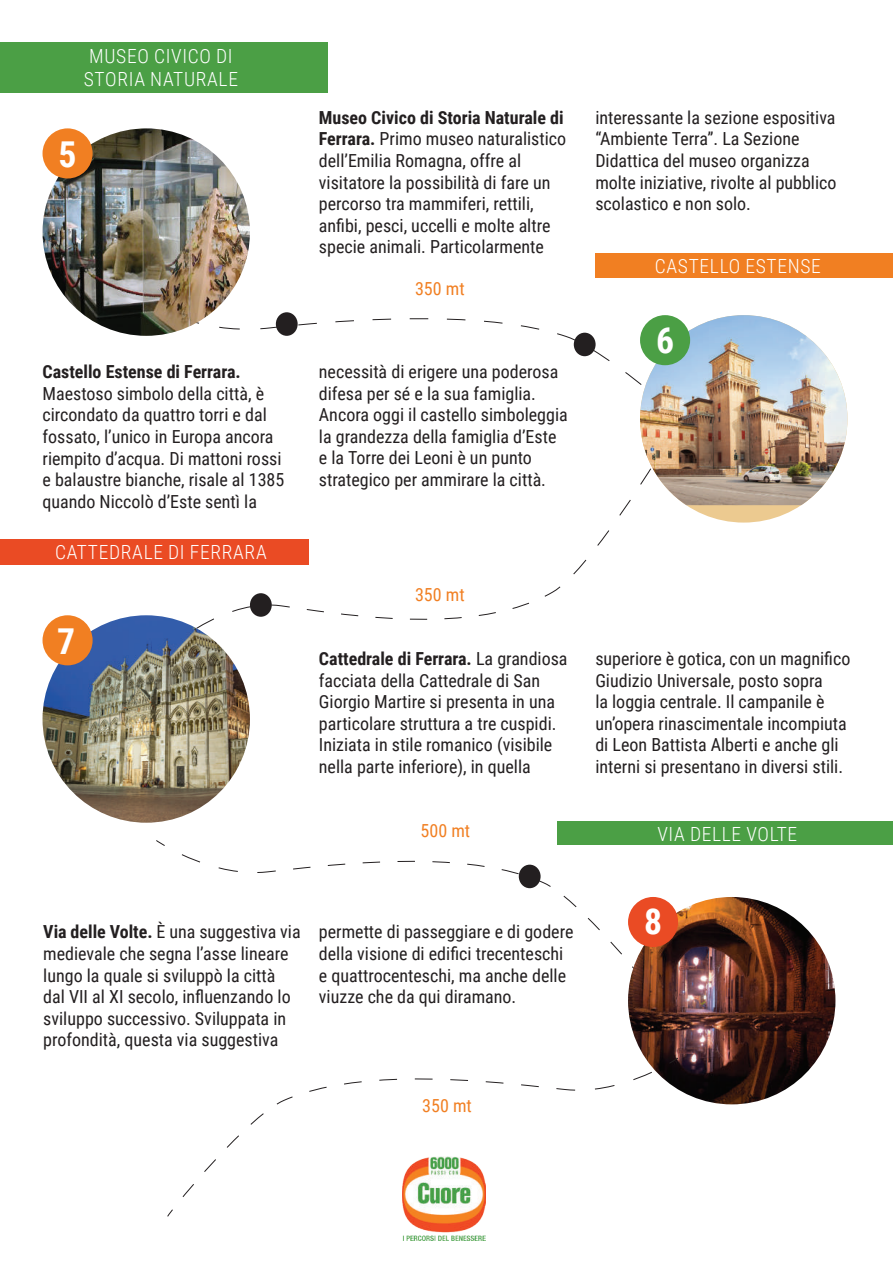
<style>
.page{position:relative;width:893px;height:1263px;background:#fff}
.page>*{position:absolute;margin:0;border:0;box-sizing:border-box;transform-origin:0 0}
.t1{font:700 35.7px "Roboto Condensed";color:#fff}
.t2{font:300 19.5px/23.4px "Roboto Condensed";letter-spacing:.035em;color:#fff}
.t3{font:18px/21.6px "Roboto Condensed";color:#231f20}
.t4{font:700 18px "Roboto Condensed";color:#231f20}
.t5{font:18px "Roboto Condensed";color:#f17f22}
.s1{font-weight:700}
</style>
<div class="page">
<svg style="left:173px;top:500px;width:458px;height:136px"></svg>
<svg style="left:157px;top:311px;width:483px;height:73px"></svg>
<svg style="left:156px;top:840px;width:503px;height:150px"></svg>
<img style="left:43px;top:128px;width:207px;height:208px;border-radius:104px">
<img style="left:43px;top:615px;width:207px;height:208px;border-radius:104px">
<div style="left:640px;top:315px;width:207px;height:208px;background:#ecca90;border-radius:50%"></div>
<img style="left:640px;top:315px;width:207px;height:190px">
<img style="left:628px;top:897px;width:207px;height:207px;border-radius:104px">
<div style="left:43px;top:128px;width:50px;height:50px;background:#f17f22;border-radius:50%"></div>
<div style="left:43px;top:615px;width:50px;height:50px;background:#f17f22;border-radius:50%"></div>
<div style="left:640px;top:315px;width:50px;height:50px;background:#4b9f45;border-radius:50%"></div>
<div style="left:628px;top:897px;width:50px;height:50px;background:#ea4b24;border-radius:50%"></div>
<div style="left:0;top:43px;width:327px;height:50px;background:#4b9f45"></div>
<div style="left:0;top:539px;width:308px;height:26px;background:#ea4b24"></div>
<div style="left:595px;top:253px;width:298px;height:25px;background:#f17f22"></div>
<div style="left:557px;top:822px;width:336px;height:23px;background:#4b9f45"></div>
<div style="left:276px;top:312px;width:22px;height:24px;background:#231f20;border-radius:50%"></div>
<div style="left:574px;top:333px;width:22px;height:23px;background:#231f20;border-radius:50%"></div>
<div style="left:250px;top:593px;width:22px;height:24px;background:#231f20;border-radius:50%"></div>
<div style="left:519px;top:865px;width:22px;height:23px;background:#231f20;border-radius:50%"></div>
<svg style="left:167px;top:1057px;width:512px;height:160px"></svg>
<img style="left:402px;top:1157px;width:84px;height:84px">
<p class="t2" style="left:84px;top:44px;width:156px">MUSEO CIVICO DI<br>STORIA NATURALE</p>
<h1 class="t1" style="left:59px;top:130px;width:20px">5</h1>
<p class="t4" style="left:43px;top:359px;width:200px">Castello Estense di Ferrara.</p>
<p class="t3" style="left:43px;top:382px;width:243px">Maestoso simbolo della città, è circondato da quattro torri e dal fossato, l’unico in Europa ancora riempito d’acqua. Di mattoni rossi e balaustre bianche, risale al 1385 quando Niccolò d’Este sentì la</p>
<p class="t2" style="left:55px;top:539px;width:213px">CATTEDRALE DI FERRARA</p>
<h1 class="t1" style="left:57px;top:616px;width:20px">7</h1>
<p class="t3" style="left:319px;top:106px;width:249px"><span class="s1">Museo Civico di Storia Naturale di Ferrara.</span> Primo museo naturalistico dell’Emilia Romagna, offre al visitatore la possibilità di fare un percorso tra mammiferi, rettili, anfibi, pesci, uccelli e molte altre specie animali. Particolarmente</p>
<p class="t5" style="left:415px;top:276px;width:51px">350 mt</p>
<p class="t3" style="left:319px;top:360px;width:250px">necessità di erigere una poderosa difesa per sé e la sua famiglia.<br>Ancora oggi il castello simboleggia la grandezza della famiglia d’Este e la Torre dei Leoni è un punto strategico per ammirare la città.</p>
<p class="t3" style="left:595px;top:106px;width:243px">interessante la sezione espositiva “Ambiente Terra”. La Sezione<br>Didattica del museo organizza molte iniziative, rivolte al pubblico scolastico e non solo.</p>
<p class="t2" style="left:655px;top:254px;width:167px">CASTELLO ESTENSE</p>
<h1 class="t1" style="left:656px;top:315px;width:20px">6</h1>
<p class="t5" style="left:415px;top:582px;width:51px">350 mt</p>
<p class="t3" style="left:319px;top:647px;width:250px"><span class="s1">Cattedrale di Ferrara.</span> La grandiosa facciata della Cattedrale di San Giorgio Martire si presenta in una particolare struttura a tre cuspidi.<br>Iniziata in stile romanico (visibile nella parte inferiore), in quella</p>
<p class="t5" style="left:421px;top:818px;width:51px">500 mt</p>
<p class="t3" style="left:595px;top:647px;width:257px">superiore è gotica, con un magnifico Giudizio Universale, posto sopra<br>la loggia centrale. Il campanile è un’opera rinascimentale incompiuta di Leon Battista Alberti e anche gli interni si presentano in diversi stili.</p>
<p class="t2" style="left:657px;top:821px;width:141px">VIA DELLE VOLTE</p>
<p class="t3" style="left:43px;top:920px;width:259px"><span class="s1">Via delle Volte.</span> È una suggestiva via medievale che segna l’asse lineare lungo la quale si sviluppò la città dal VII al XI secolo, influenzando lo sviluppo successivo. Sviluppata in profondità, questa via suggestiva</p>
<p class="t3" style="left:319px;top:920px;width:256px">permette di passeggiare e di godere della visione di edifici trecenteschi e quattrocenteschi, ma anche delle viuzze che da qui diramano.</p>
<p class="t5" style="left:422px;top:1092px;width:51px">350 mt</p>
<h1 class="t1" style="left:644px;top:897px;width:20px">8</h1>
</div>
